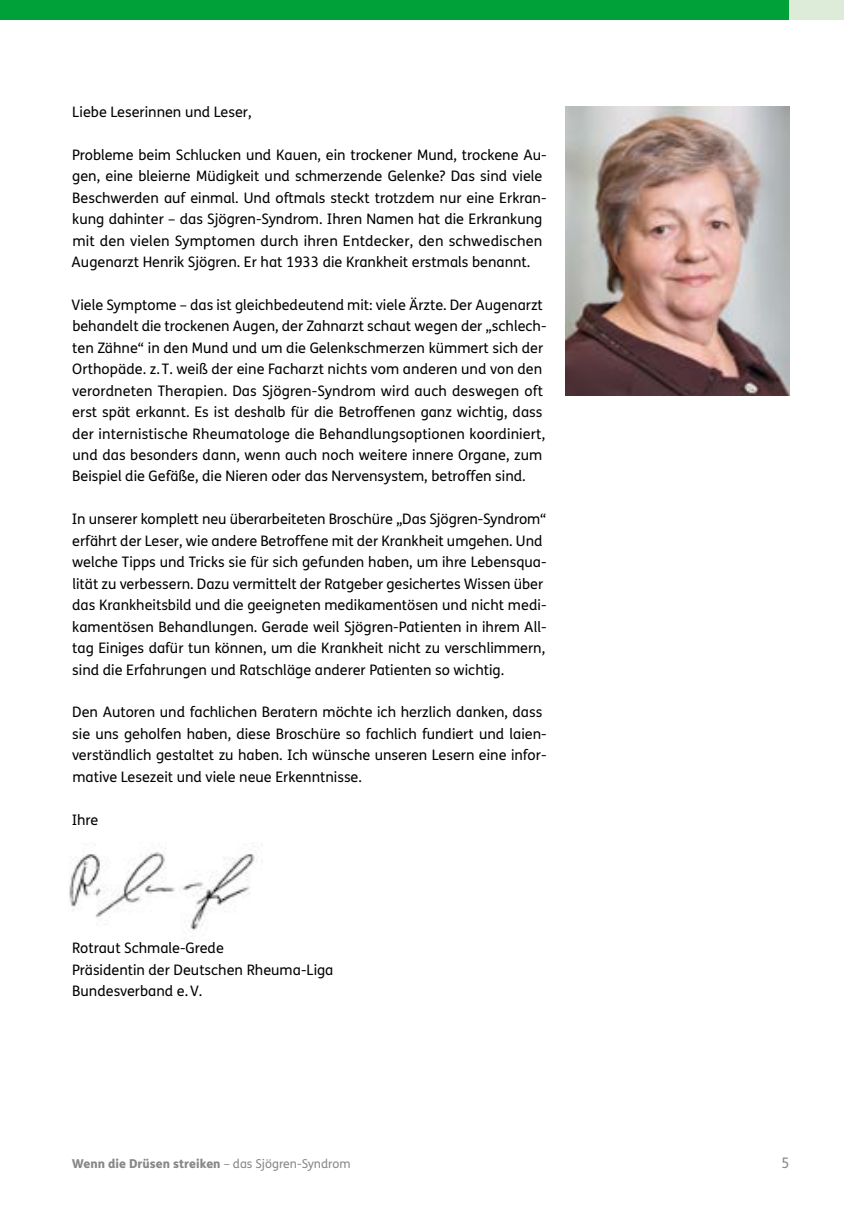
<style>
.page{position:relative;width:844px;height:1216px;background:#fff}
.page>*{position:absolute;margin:0;border:0;box-sizing:border-box;transform-origin:0 0}
.t1{font:14.35px/21.5px "FS Me";color:#000}
.t2{font:14.35px "FS Me";color:#868786;scale:.96 1}
.t3{font:800 12.25px "FS Me";color:#868786}
.s1{font-weight:400}
</style>
<div class="page">
<div style="left:0;top:0;width:789px;height:20px;background:#00a138"></div>
<div style="left:789px;top:0;width:54px;height:20px;background:#ddecd8"></div>
<img style="left:69px;top:844px;width:188px;height:87px">
<img style="left:565px;top:106px;width:224px;height:289px">
<p class="t1" style="left:72px;top:101px;width:181px">Liebe Leserinnen und Leser,</p>
<p class="t1" style="left:72px;top:144px;width:476px">Probleme beim Schlucken und Kauen, ein trockener Mund, trockene Au&shy;gen, eine bleierne Müdigkeit und schmerzende Gelenke? Das sind viele Beschwerden auf einmal. Und oftmals steckt trotzdem nur eine Erkran&shy;kung dahinter – das Sjögren-Syndrom. Ihren Namen hat die Erkrankung mit den vielen Symptomen durch ihren Entdecker, den schwedischen Augenarzt Henrik Sjögren. Er hat 1933 die Krankheit erstmals benannt.</p>
<p class="t1" style="left:72px;top:294px;width:476px">Viele Symptome – das ist gleichbedeutend mit: viele Ärzte. Der Augenarzt behandelt die trockenen Augen, der Zahnarzt schaut wegen der „schlech&shy;ten Zähne“ in den Mund und um die Gelenkschmerzen kümmert sich der Orthopäde. z. T. weiß der eine Facharzt nichts vom anderen und von den verordneten Therapien. Das Sjögren-Syndrom wird auch deswegen oft erst spät erkannt. Es ist deshalb für die Betroffenen ganz wichtig, dass der internistische Rheumatologe die Behandlungsoptionen koordiniert, und das besonders dann, wenn auch noch weitere innere Organe, zum Beispiel die Gefäße, die Nieren oder das Nervensystem, betroffen sind.</p>
<p class="t1" style="left:72px;top:508px;width:476px">In unserer komplett neu überarbeiteten Broschüre „Das Sjögren-Syndrom“ erfährt der Leser, wie andere Betroffene mit der Krankheit umgehen. Und welche Tipps und Tricks sie für sich gefunden haben, um ihre Lebensqua&shy;lität zu verbessern. Dazu vermittelt der Ratgeber gesichertes Wissen über das Krankheitsbild und die geeigneten medikamentösen und nicht medi&shy;kamentösen Behandlungen. Gerade weil Sjögren-Patienten in ihrem All&shy;tag Einiges dafür tun können, um die Krankheit nicht zu verschlimmern, sind die Erfahrungen und Ratschläge anderer Patienten so wichtig.</p>
<p class="t1" style="left:72px;top:701px;width:476px">Den Autoren und fachlichen Beratern möchte ich herzlich danken, dass sie uns geholfen haben, diese Broschüre so fachlich fundiert und laien&shy;verständlich gestaltet zu haben. Ich wünsche unseren Lesern eine infor&shy;mative Lesezeit und viele neue Erkenntnisse.</p>
<p class="t1" style="left:72px;top:808px;width:28px">Ihre</p>
<p class="t1" style="left:72px;top:937px;width:262px">Rotraut Schmale-Grede<br>Präsidentin der Deutschen Rheuma-Liga<br>Bundesverband e.V.</p>
<p class="t3" style="left:72px;top:1153px;width:280px">Wenn die Drüsen streiken <span class="s1">– das Sjögren-Syndrom</span></p>
<p class="t2" style="left:781px;top:1152px;width:10px">5</p>
</div>
